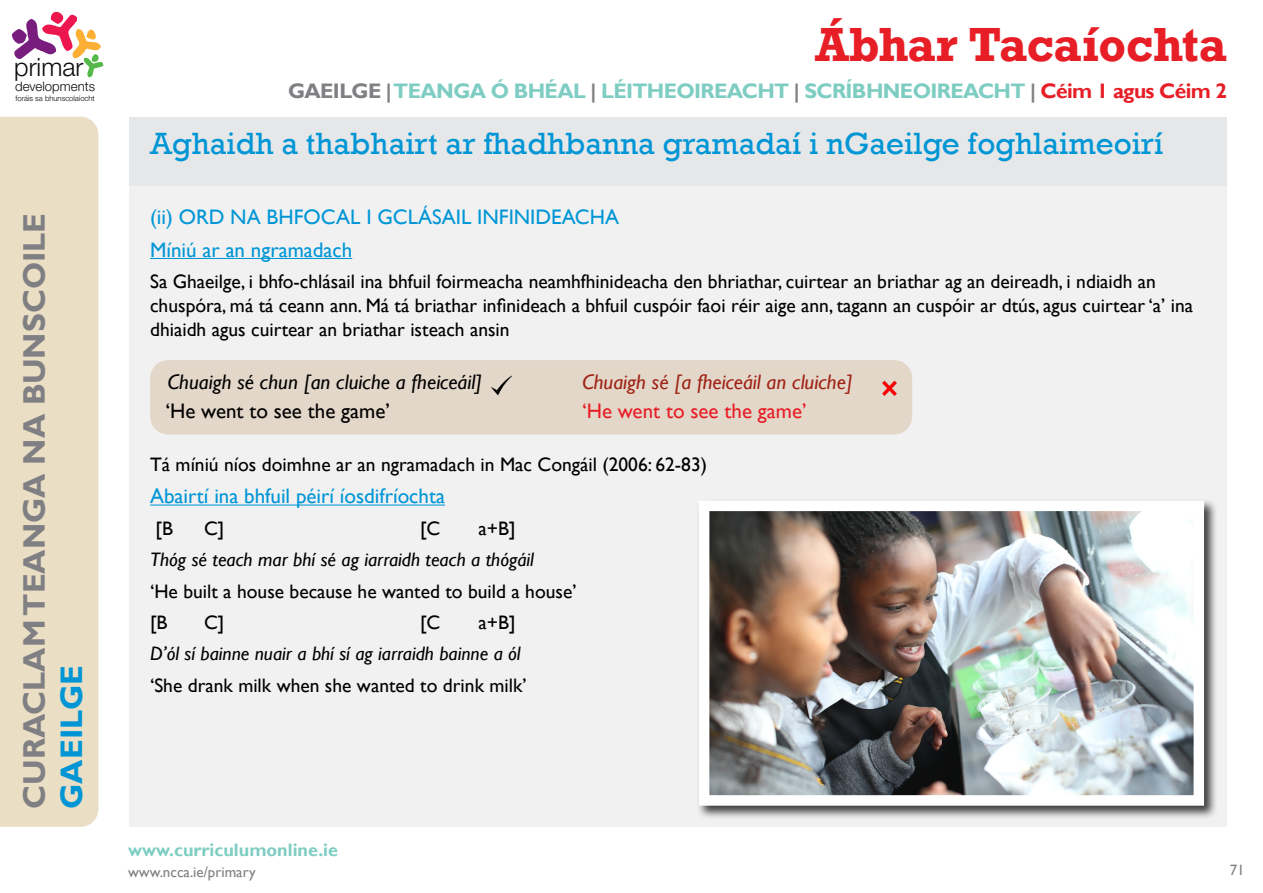
<style>
.page{position:relative;width:1263px;height:893px;background:#fff}
.page>*{position:absolute;margin:0;border:0;box-sizing:border-box;transform-origin:0 0}
.t1{font:700 45px "Rockwell";color:#e81e26}
.t2{font:31.5px "Rockwell";color:#0096d6}
.t3{font:700 31.2px "Gill Sans";color:#807f83}
.t4{font:700 31.2px "Gill Sans";color:#0096d6}
.t5{font:300 25.2px "Helvetica Neue";color:#0b0a0b}
.t6{font:21px/32.8px "Gill Sans";color:#0096d6}
.t7{font:700 21px "Gill Sans";letter-spacing:-.03em;color:#7ecdc3}
.t8{font:italic 21px "Gill Sans";color:#000}
.t9{font:italic 21px "Gill Sans";color:#9f2214}
.t10{font:21px "Gill Sans";color:#000}
.t11{font:21px "Gill Sans";color:#e81e26}
.t12{font:19.5px/24px "Gill Sans";color:#000}
.t13{font:italic 19.5px "Gill Sans";color:#000}
.t14{font:700 18px "Gill Sans";color:#7ecdc3}
.t15{font:15px "Gill Sans";color:#807f83}
.t16{font:15px "Gill Sans";color:#808285}
.t17{font:300 13.2px "Helvetica Neue";color:#0b0a0b}
.t18{font:300 7.65px "Helvetica Neue";color:#0b0a0b}
.s1{color:#807f83}
.s2{color:#e81e26}
</style>
<div class="page">
<div style="left:130px;top:117px;width:1097px;height:710px;background:#f1f1f2"></div>
<div style="left:130px;top:117px;width:1097px;height:68px;background:#e6e7e8"></div>
<svg style="left:12px;top:12px;width:92px;height:65px"></svg>
<div style="left:0;top:117px;width:98px;height:710px;background:#eadfc4"></div>
<div style="left:696px;top:499px;width:522px;height:321px;background:#000;opacity:.75"></div>
<img style="left:710px;top:512px;width:483px;height:283px">
<div style="left:699px;top:501px;width:505px;height:305px;border:10px solid #fff"></div>
<div style="left:150px;top:360px;width:762px;height:74px;background:#e3d7ca;border-radius:18px"></div>
<hr style="left:150px;top:504px;width:295px;height:2px;background:#0096d6">
<img style="left:882px;top:380px;width:15px;height:16px">
<img style="left:491px;top:375px;width:22px;height:21px">
<hr style="left:150px;top:258px;width:202px;height:1px;background:#0096d6">
<p class="t5" style="left:14px;top:52px;width:71px">primar</p>
<p class="t17" style="left:15px;top:79px;width:81px">developments</p>
<p class="t18" style="left:15px;top:93px;width:81px">foráis sa bhunscolaíocht</p>
<h3 class="t3" style="left:16px;top:809px;width:597px;rotate:-90deg">CURACLAM TEANGA NA BUNSCOILE</h3>
<h3 class="t4" style="left:53px;top:809px;width:146px;rotate:-90deg">GAEILGE</h3>
<h1 class="t1" style="left:815px;top:16px;width:413px">Ábhar Tacaíochta</h1>
<p class="t7" style="left:288px;top:78px;width:940px"><span class="s1">GAEILGE |</span> TEANGA Ó BHÉAL <span class="s1">|</span> LÉITHEOIREACHT <span class="s1">|</span> SCRÍBHNEOIREACHT <span class="s1">|</span> <span class="s2">Céim 1 agus Céim 2</span></p>
<h2 class="t2" style="left:150px;top:125px;width:1015px">Aghaidh a thabhairt ar fhadhbanna gramadaí i nGaeilge foghlaimeoirí</h2>
<p class="t6" style="left:150px;top:201px;width:471px">(ii) ORD NA BHFOCAL I GCLÁSAIL INFINIDEACHA<br>Míniú ar an ngramadach</p>
<p class="t12" style="left:150px;top:270px;width:1044px">Sa Ghaeilge, i bhfo-chlásail ina bhfuil foirmeacha neamhfhinideacha den bhriathar, cuirtear an briathar ag an deireadh, i ndiaidh an chuspóra, má tá ceann ann. Má tá briathar infinideach a bhfuil cuspóir faoi réir aige ann, tagann an cuspóir ar dtús, agus cuirtear ‘a’ ina dhiaidh agus cuirtear an briathar isteach ansin</p>
<p class="t8" style="left:168px;top:369px;width:316px">Chuaigh sé chun [an cluiche a fheiceáil]</p>
<p class="t9" style="left:582px;top:369px;width:272px">Chuaigh sé [a fheiceáil an cluiche]</p>
<p class="t10" style="left:165px;top:399px;width:226px">‘He went to see the game’</p>
<p class="t11" style="left:582px;top:399px;width:226px">‘He went to see the game’</p>
<p class="t12" style="left:150px;top:452px;width:558px">Tá míniú níos doimhne ar an ngramadach in Mac Congáil (2006: 62-83)</p>
<p class="t6" style="left:150px;top:480px;width:296px">Abairtí ina bhfuil péirí íosdifríochta</p>
<p class="t12" style="left:156px;top:517px;width:19px">[B</p>
<p class="t12" style="left:204px;top:517px;width:22px">C]</p>
<p class="t12" style="left:420px;top:517px;width:22px">[C</p>
<p class="t12" style="left:478px;top:517px;width:39px">a+B]</p>
<p class="t13" style="left:150px;top:548px;width:385px">Thóg sé teach mar bhí sé ag iarraidh teach a thógáil</p>
<p class="t12" style="left:150px;top:576px;width:428px;line-height:31.3px">‘He built a house because he wanted to build a house’ [B</p>
<p class="t12" style="left:204px;top:611px;width:22px">C]</p>
<p class="t12" style="left:420px;top:611px;width:22px">[C</p>
<p class="t12" style="left:478px;top:611px;width:39px">a+B]</p>
<p class="t13" style="left:150px;top:642px;width:372px">D’ól sí bainne nuair a bhí sí ag iarraidh bainne a ól</p>
<p class="t12" style="left:150px;top:673px;width:378px">‘She drank milk when she wanted to drink milk’</p>
<p class="t14" style="left:128px;top:839px;width:211px">www.curriculumonline.ie</p>
<p class="t15" style="left:128px;top:863px;width:129px">www.ncca.ie/primary</p>
<p class="t16" style="left:1230px;top:861px;width:16px">71</p>
</div>
